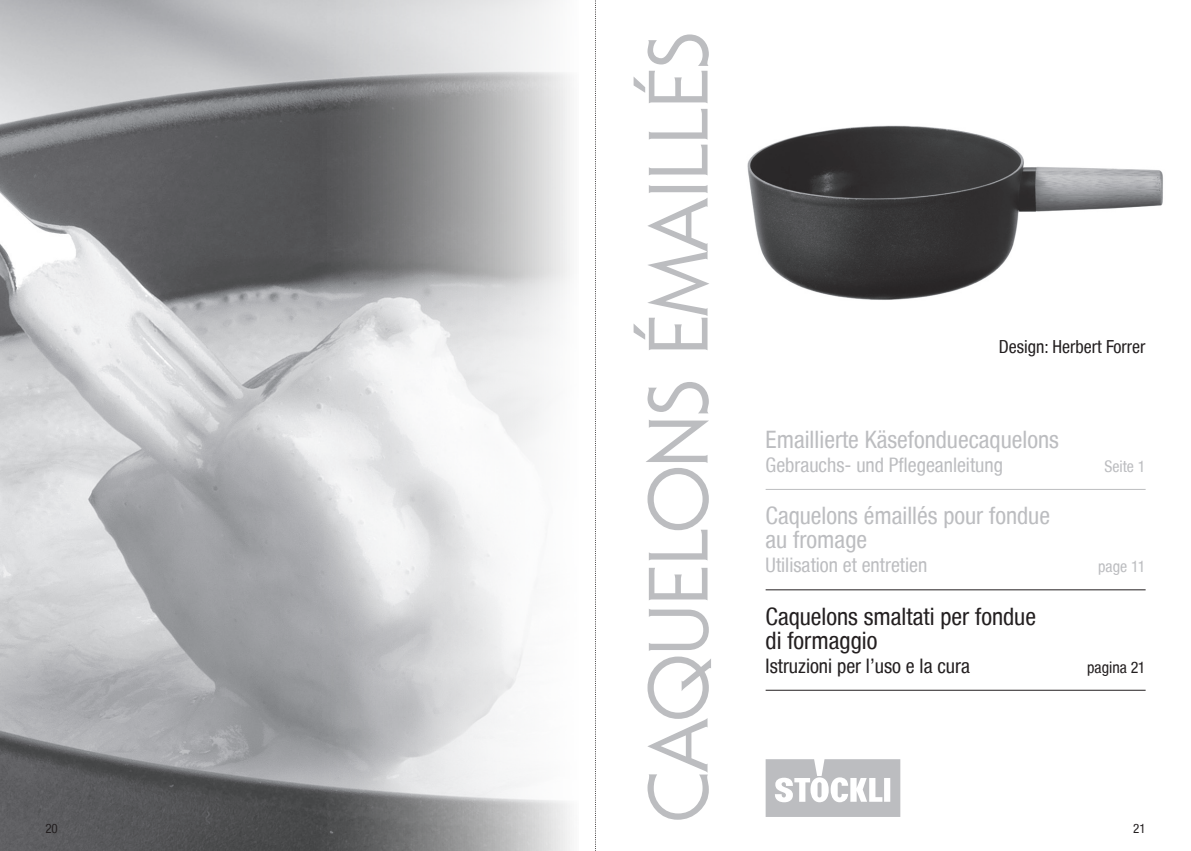
<style>
.page{position:relative;width:1191px;height:851px;background:#fff}
.page>*{position:absolute;margin:0;border:0;box-sizing:border-box;transform-origin:0 0}
.t1{font:82.4px "Serif Gothic";letter-spacing:-.01em;color:#bcbdc0}
.t2{font:condensed 24px/24px "Helvetica Neue LT";color:#bcbdc0}
.t3{font:condensed 24px/24px "Helvetica Neue LT";color:#231f20}
.t4{font:condensed 20px "Helvetica Neue LT";color:#bcbdc0}
.t5{font:condensed 20px "Helvetica Neue LT";color:#231f20}
.t6{font:condensed 18px "Helvetica Neue LT";color:#231f20}
.t7{font:condensed 16px "Helvetica Neue LT";color:#bcbdc0}
.t8{font:condensed 16px "Helvetica Neue LT";color:#231f20}
.t9{font:condensed 13px "Helvetica Neue LT";color:#231f20}
</style>
<div class="page">
<img style="left:0;top:0;width:572px;height:850px">
<hr style="left:765px;top:489px;width:380px;height:1px;background:#bcbdc0">
<hr style="left:765px;top:589px;width:380px;height:1px;background:#231f20">
<hr style="left:765px;top:689px;width:380px;height:1px;background:#231f20">
<img style="left:747px;top:125px;width:416px;height:175px">
<svg style="left:765px;top:759px;width:135px;height:57px"></svg>
<svg style="left:595px;top:0;width:1px;height:851px"></svg>
<p class="t9" style="left:45px;top:820px;width:14px">20</p>
<p class="t1" style="left:628px;top:822px;width:791px;rotate:-90deg">CAQUELONS ÉMAILLÉS</p>
<p class="t6" style="left:998px;top:336px;width:148px">Design: Herbert Forrer</p>
<p class="t2" style="left:765px;top:427px;width:295px">Emaillierte Käsefonduecaquelons</p>
<p class="t4" style="left:765px;top:453px;width:239px">Gebrauchs- und Pflegeanleitung</p>
<p class="t7" style="left:1104px;top:457px;width:43px">Seite 1</p>
<p class="t2" style="left:765px;top:503px;width:286px">Caquelons émaillés pour fondue au fromage</p>
<p class="t4" style="left:765px;top:553px;width:163px">Utilisation et entretien</p>
<p class="t7" style="left:1098px;top:557px;width:49px">page 11</p>
<p class="t3" style="left:765px;top:604px;width:272px">Caquelons smaltati per fondue di formaggio</p>
<p class="t5" style="left:765px;top:654px;width:206px">Istruzioni per l’uso e la cura</p>
<p class="t8" style="left:1087px;top:657px;width:60px">pagina 21</p>
<p class="t9" style="left:1133px;top:820px;width:14px">21</p>
</div>
